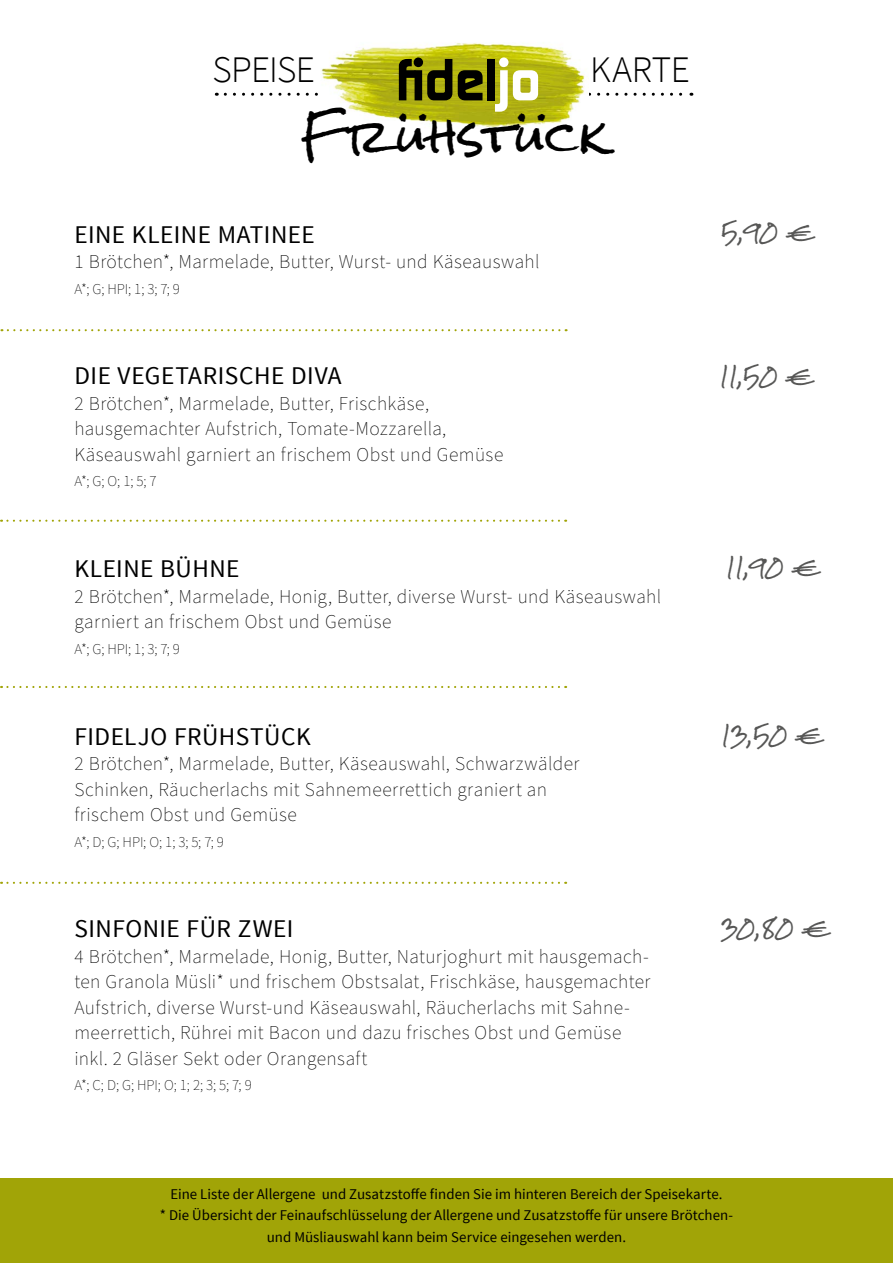
<style>
.page{position:relative;width:893px;height:1263px;background:#fff}
.page>*{position:absolute;margin:0;border:0;box-sizing:border-box;transform-origin:0 0}
.t1{font:45px "Rock Salt";letter-spacing:.02em;color:#000}
.t2{font:300 37.5px "Source Sans Pro";letter-spacing:-.02em;color:#000}
.t3{font:25.5px "Source Sans Pro";letter-spacing:.02em;color:#000}
.t4{font:200 19.5px/25.5px "Source Sans Pro";letter-spacing:.02em;color:#000}
.t5{font:19.5px "Rock Salt";letter-spacing:.03em;color:#575756}
.t6{font:200 15px "Source Sans Pro";letter-spacing:-.01em;color:#000}
.t7{font:14.85px/21.1px "Source Sans Pro";letter-spacing:.005em;color:#000;text-align:center}
</style>
<div class="page">
<div style="left:0;top:1178px;width:893px;height:85px;background:#a1a407"></div>
<img style="left:337px;top:43px;width:233px;height:85px">
<svg style="left:225px;top:57px;width:467px;height:55px"></svg>
<svg style="left:8px;top:329px;width:559px;height:2px"></svg>
<svg style="left:1px;top:520px;width:565px;height:2px"></svg>
<svg style="left:1px;top:686px;width:565px;height:2px"></svg>
<svg style="left:1px;top:882px;width:565px;height:2px"></svg>
<h2 class="t2" style="left:213px;top:47px;width:104px">SPEISE</h2>
<h2 class="t2" style="left:590px;top:47px;width:101px">KARTE</h2>
<h1 class="t1" style="left:301px;top:112px;width:308px">Fr ühstück</h1>
<h3 class="t3" style="left:74px;top:218px;width:242px">EINE KLEINE MATINEE</h3>
<p class="t4" style="left:74px;top:249px;width:467px">1 Brötchen*, Marmelade, Butter, Wurst- und Käseauswahl</p>
<p class="t6" style="left:74px;top:279px;width:107px">A*; G; HPI; 1; 3; 7; 9</p>
<h3 class="t3" style="left:74px;top:360px;width:269px">DIE VEGETARISCHE DIVA</h3>
<p class="t4" style="left:74px;top:391px;width:430px">2 Brötchen*, Marmelade, Butter, Frischkäse, hausgemachter Aufstrich, Tomate-Mozzarella,<br>Käseauswahl garniert an frischem Obst und Gemüse</p>
<p class="t6" style="left:74px;top:471px;width:84px">A*; G; O; 1; 5; 7</p>
<h3 class="t3" style="left:74px;top:553px;width:167px">KLEINE BÜHNE</h3>
<p class="t4" style="left:74px;top:584px;width:588px">2 Brötchen*, Marmelade, Honig, Butter, diverse Wurst- und Käseauswahl garniert an frischem Obst und Gemüse</p>
<p class="t6" style="left:74px;top:639px;width:107px">A*; G; HPI; 1; 3; 7; 9</p>
<h3 class="t3" style="left:74px;top:720px;width:238px">FIDELJO FRÜHSTÜCK</h3>
<p class="t4" style="left:74px;top:751px;width:506px">2 Brötchen*, Marmelade, Butter, Käseauswahl, Schwarzwälder<br>Schinken, Räucherlachs mit Sahnemeerrettich graniert an frischem Obst und Gemüse</p>
<p class="t6" style="left:74px;top:831px;width:151px">A*; D; G; HPI; O; 1; 3; 5; 7; 9</p>
<h3 class="t3" style="left:74px;top:913px;width:220px">SINFONIE FÜR ZWEI</h3>
<p class="t4" style="left:74px;top:944px;width:578px">4 Brötchen*, Marmelade, Honig, Butter, Naturjoghurt mit hausgemach&shy;ten Granola Müsli* und frischem Obstsalat, Frischkäse, hausgemachter Aufstrich, diverse Wurst-und Käseauswahl, Räucherlachs mit Sahne&shy;meerrettich, Rührei mit Bacon und dazu frisches Obst und Gemüse inkl. 2 Gläser Sekt oder Orangensaft</p>
<p class="t6" style="left:74px;top:1075px;width:179px">A*; C; D; G; HPI; O; 1; 2; 3; 5; 7; 9</p>
<p class="t5" style="left:721px;top:222px;width:97px">5,90 €</p>
<p class="t5" style="left:719px;top:366px;width:98px">11,50 €</p>
<p class="t5" style="left:725px;top:557px;width:98px">11,90 €</p>
<p class="t5" style="left:721px;top:725px;width:106px">13,50 €</p>
<p class="t5" style="left:721px;top:918px;width:113px">30,80 €</p>
<p class="t7" style="left:160px;top:1184px;width:575px">Eine Liste der Allergene und Zusatzstoffe finden Sie im hinteren Bereich der Speisekarte.<br>* Die Übersicht der Feinaufschlüsselung der Allergene und Zusatzstoffe für unsere Brötchen&shy;und Müsliauswahl kann beim Service eingesehen werden.</p>
</div>
